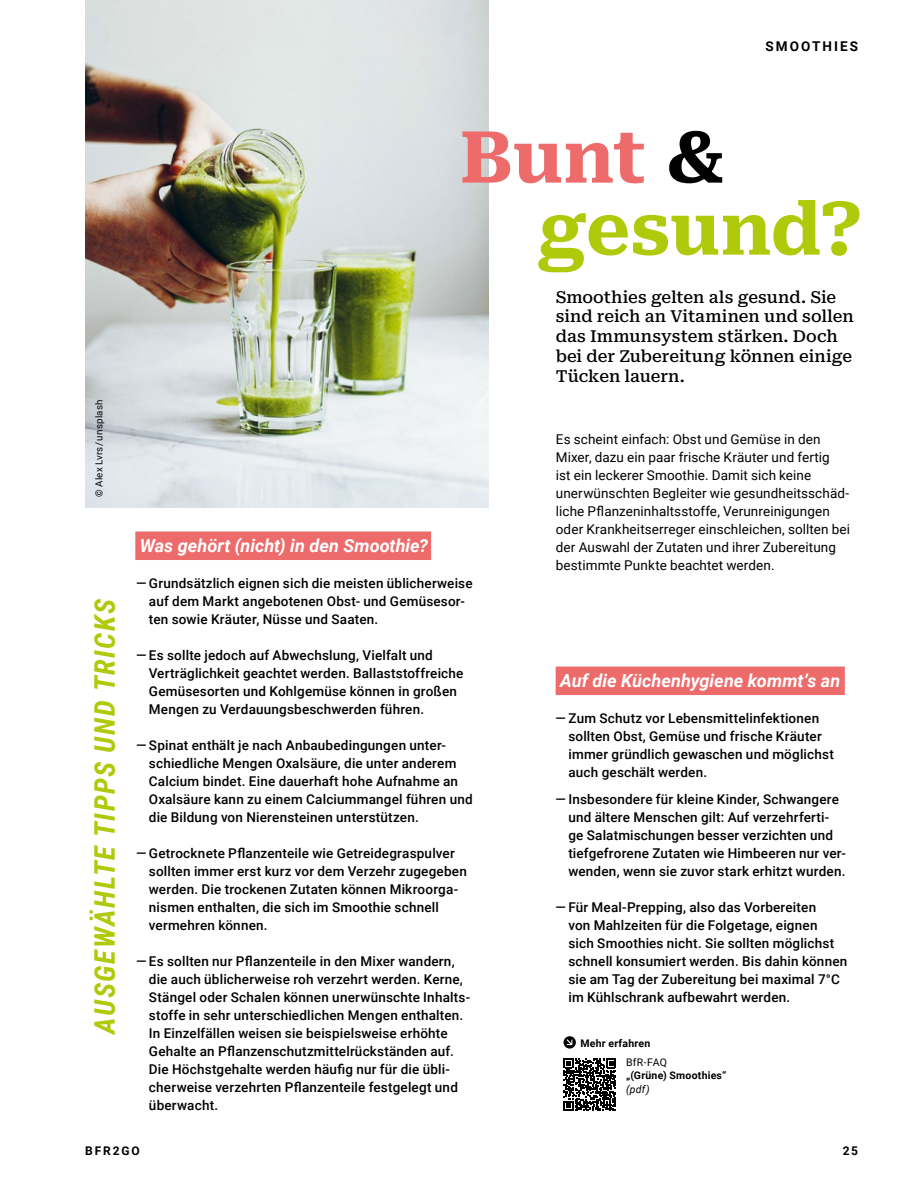
<style>
.page{position:relative;width:915px;height:1191px;background:#fff}
.page>*{position:absolute;margin:0;border:0;box-sizing:border-box;transform-origin:0 0}
.t1{font:700 72px/72px "Roboto Serif";letter-spacing:-.005em;color:#afca0b}
.t2{font:italic 700 28.35px "Roboto Condensed";letter-spacing:.055em;color:#afca0b}
.t3{font:italic 700 18px "Roboto";color:#fff}
.t4{font:500 16.5px/19.8px "Roboto Serif";letter-spacing:-.005em;color:#000}
.t5{font:500 13.5px/18px "Roboto";letter-spacing:.015em;color:#000}
.t6{font:13.5px/18px "Roboto";letter-spacing:.005em;color:#000}
.t7{font:700 13.5px "Roboto";letter-spacing:.15em;color:#000}
.t8{font:700 12px "Roboto";letter-spacing:.155em;color:#000}
.t9{font:700 10.5px/13.5px "Roboto";letter-spacing:.025em;color:#000}
.t10{font:10.5px "Roboto";letter-spacing:.015em;color:#000}
.t11{font:9.75px "Roboto";letter-spacing:.025em;color:#000}
.s1{color:#ed6b6b}
.s2{color:#000}
.s3{font-weight:400;font-style:italic}
</style>
<div class="page">
<img style="left:85px;top:0;width:403px;height:507px">
<div style="left:555px;top:666px;width:289px;height:29px;background:#ed6b6b"></div>
<svg style="left:563px;top:1058px;width:53px;height:53px"></svg>
<svg style="left:563px;top:1036px;width:12px;height:12px"></svg>
<div style="left:135px;top:531px;width:296px;height:29px;background:#ed6b6b"></div>
<p class="t7" style="left:765px;top:37px;width:94px">SMOOTHIES</p>
<h2 class="t1" style="left:537px;top:115px;width:326px;text-indent:-78px"><span class="s1">Bunt</span> <span class="s2">&amp; </span>gesund?</h2>
<p class="t11" style="left:92px;top:497px;width:99px;rotate:-90deg">© Alex Lvrs / unsplash</p>
<p class="t2" style="left:85px;top:1033px;width:436px;rotate:-90deg">AUSGEWÄHLTE TIPPS UND TRICKS</p>
<h3 class="t3" style="left:140px;top:533px;width:290px">Was gehört (nicht) in den Smoothie?</h3>
<p class="t5" style="left:149px;top:573px;width:325px;text-indent:-13px">— Grundsätzlich eignen sich die meisten üblicherweise auf dem Markt angebotenen Obst- und Gemüsesor&shy;ten sowie Kräuter, Nüsse und Saaten.</p>
<p class="t5" style="left:149px;top:645px;width:316px;text-indent:-13px">— Es sollte jedoch auf Abwechslung, Vielfalt und Verträglichkeit geachtet werden. Ballaststoffreiche Gemüsesorten und Kohlgemüse können in großen Mengen zu Verdauungsbeschwerden führen.</p>
<p class="t5" style="left:149px;top:735px;width:325px;text-indent:-13px">— Spinat enthält je nach Anbaubedingungen unter&shy;schiedliche Mengen Oxalsäure, die unter anderem Calcium bindet. Eine dauerhaft hohe Aufnahme an Oxalsäure kann zu einem Calciummangel führen und die Bildung von Nierensteinen unterstützen.</p>
<p class="t5" style="left:149px;top:843px;width:319px;text-indent:-13px">— Getrocknete Pflanzenteile wie Getreidegraspulver sollten immer erst kurz vor dem Verzehr zugegeben werden. Die trockenen Zutaten können Mikroorga&shy;nismen enthalten, die sich im Smoothie schnell vermehren können.</p>
<p class="t5" style="left:149px;top:951px;width:322px;text-indent:-13px">— Es sollten nur Pflanzenteile in den Mixer wandern, die auch üblicherweise roh verzehrt werden. Kerne, Stängel oder Schalen können unerwünschte Inhalts&shy;stoffe in sehr unterschiedlichen Mengen enthalten.<br>In Einzelfällen weisen sie beispielsweise erhöhte Gehalte an Pflanzenschutzmittelrückständen auf.<br>Die Höchstgehalte werden häufig nur für die übli&shy;cherweise verzehrten Pflanzenteile festgelegt und überwacht.</p>
<p class="t4" style="left:555px;top:285px;width:299px">Smoothies gelten als gesund. Sie sind reich an Vitaminen und sollen das Immunsystem stärken. Doch bei der Zubereitung können einige<br>Tücken lauern.</p>
<p class="t6" style="left:555px;top:429px;width:296px">Es scheint einfach: Obst und Gemüse in den Mixer, dazu ein paar frische Kräuter und fertig<br>ist ein leckerer Smoothie. Damit sich keine unerwünschten Begleiter wie gesundheitsschäd&shy;liche Pflanzeninhaltsstoffe, Verunreinigungen oder Krankheitserreger einschleichen, sollten bei der Auswahl der Zutaten und ihrer Zubereitung bestimmte Punkte beachtet werden.</p>
<h3 class="t3" style="left:560px;top:668px;width:282px">Auf die Küchenhygiene kommt’s an</h3>
<p class="t5" style="left:568px;top:708px;width:267px;text-indent:-13px">— Zum Schutz vor Lebensmittelinfektionen sollten Obst, Gemüse und frische Kräuter immer gründlich gewaschen und möglichst auch geschält werden.</p>
<p class="t5" style="left:568px;top:789px;width:279px;text-indent:-13px">— Insbesondere für kleine Kinder, Schwangere und ältere Menschen gilt: Auf verzehrferti&shy;ge Salatmischungen besser verzichten und tiefgefrorene Zutaten wie Himbeeren nur ver&shy;wenden, wenn sie zuvor stark erhitzt wurden.</p>
<p class="t5" style="left:568px;top:897px;width:280px;text-indent:-13px">— Für Meal-Prepping, also das Vorbereiten<br>von Mahlzeiten für die Folgetage, eignen<br>sich Smoothies nicht. Sie sollten möglichst schnell konsumiert werden. Bis dahin können sie am Tag der Zubereitung bei maximal 7°C im Kühlschrank aufbewahrt werden.</p>
<p class="t9" style="left:580px;top:1036px;width:72px">Mehr erfahren</p>
<p class="t10" style="left:626px;top:1054px;width:42px">BfR-FAQ</p>
<p class="t9" style="left:626px;top:1068px;width:102px">„(Grüne) Smoothies“ <span class="s3">(pdf)</span></p>
<p class="t8" style="left:85px;top:1142px;width:56px">BFR2GO</p>
<p class="t8" style="left:842px;top:1142px;width:17px">25</p>
</div>
